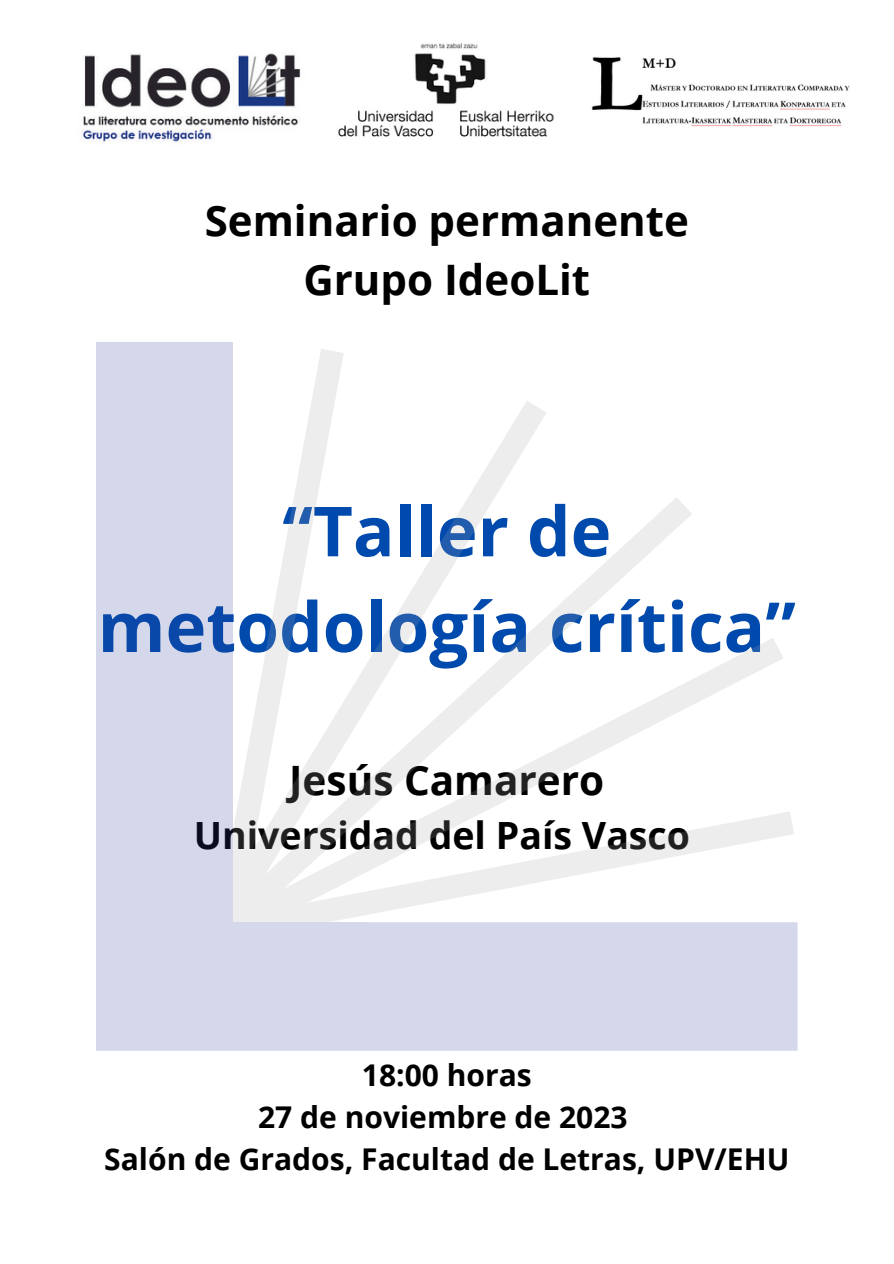
<style>
.page{position:relative;width:894px;height:1264px;background:#fff}
.page>*{position:absolute;margin:0;border:0;box-sizing:border-box;transform-origin:0 0}
.t1{font:700 69px/95.7px "Open Sans";color:#004aad;text-align:center}
.t2{font:700 42px "Open Sans";color:#000}
.t3{font:700 40.5px "Open Sans";color:#000}
.t4{font:700 37.5px "Open Sans";color:#000}
.t5{font:700 30px "Open Sans";color:#000}
</style>
<div class="page">
<img style="left:82px;top:53px;width:219px;height:91px">
<img style="left:338px;top:43px;width:216px;height:94px">
<img style="left:591px;top:57px;width:259px;height:70px">
<svg style="left:96px;top:342px;width:701px;height:708px"></svg>
<svg style="left:232px;top:497px;width:460px;height:544px;fill:#d5d8ea"></svg>
<svg style="left:367px;top:637px;width:416px;height:314px"></svg>
<svg style="left:232px;top:349px;width:112px;height:51px"></svg>
<svg style="left:232px;top:400px;width:314px;height:537px"></svg>
<div style="left:96px;top:342px;width:136px;height:703px;background:#d5d8ea"></div>
<div style="left:184px;top:922px;width:183px;height:116px;background:#d5d8ea"></div>
<p class="t2" style="left:205px;top:191px;width:485px">Seminario permanente</p>
<p class="t2" style="left:303px;top:250px;width:288px">Grupo IdeoLit</p>
<p class="t1" style="left:98px;top:481px;width:699px">“Taller de metodología crítica”</p>
<p class="t3" style="left:289px;top:752px;width:316px">Jesús Camarero</p>
<p class="t4" style="left:194px;top:809px;width:498px">Universidad del País Vasco</p>
<p class="t5" style="left:362px;top:1054px;width:171px">18:00 horas</p>
<p class="t5" style="left:258px;top:1095px;width:371px">27 de noviembre de 2023</p>
<p class="t5" style="left:104px;top:1137px;width:686px">Salón de Grados, Facultad de Letras, UPV/EHU</p>
</div>
